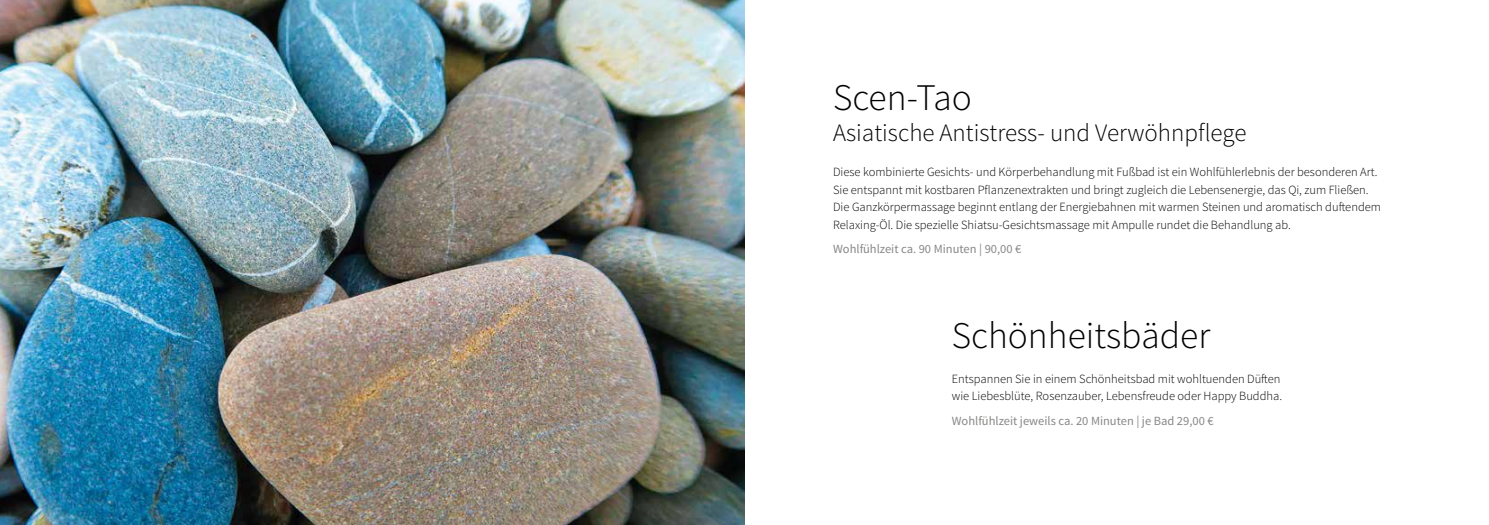
<style>
.page{position:relative;width:1489px;height:525px;background:#fff}
.page>*{position:absolute;margin:0;border:0;box-sizing:border-box;transform-origin:0 0}
.t1{font:300 37.5px "Source Sans Pro";color:#000}
.t2{font:300 25px "Source Sans Pro";color:#000}
.t3{font:300 12.5px/17.5px "Source Sans Pro";color:#000}
.t4{font:12.5px "Source Sans Pro";color:#878786}
</style>
<div class="page">
<img style="left:0;top:0;width:744px;height:524px">
<h1 class="t1" style="left:833px;top:74px;width:140px">Scen-Tao</h1>
<h2 class="t2" style="left:833px;top:117px;width:415px">Asiatische Antistress- und Verwöhnpflege</h2>
<p class="t3" style="left:833px;top:163px;width:549px">Diese kombinierte Gesichts- und Körperbehandlung mit Fußbad ist ein Wohlfühlerlebnis der besonderen Art.<br>Sie entspannt mit kostbaren Pflanzenextrakten und bringt zugleich die Lebensenergie, das Qi, zum Fließen.<br>Die Ganzkörpermassage beginnt entlang der Energiebahnen mit warmen Steinen und aromatisch duftendem Relaxing-Öl. Die spezielle Shiatsu-Gesichtsmassage mit Ampulle rundet die Behandlung ab.</p>
<p class="t4" style="left:833px;top:241px;width:190px">Wohlfühlzeit ca. 90 Minuten | 90,00 €</p>
<h1 class="t1" style="left:951px;top:313px;width:260px">Schönheitsbäder</h1>
<p class="t3" style="left:951px;top:369px;width:332px">Entspannen Sie in einem Schönheitsbad mit wohltuenden Düften wie Liebesblüte, Rosenzauber, Lebensfreude oder Happy Buddha.</p>
<p class="t4" style="left:951px;top:412px;width:263px">Wohlfühlzeit jeweils ca. 20 Minuten | je Bad 29,00 €</p>
</div>
